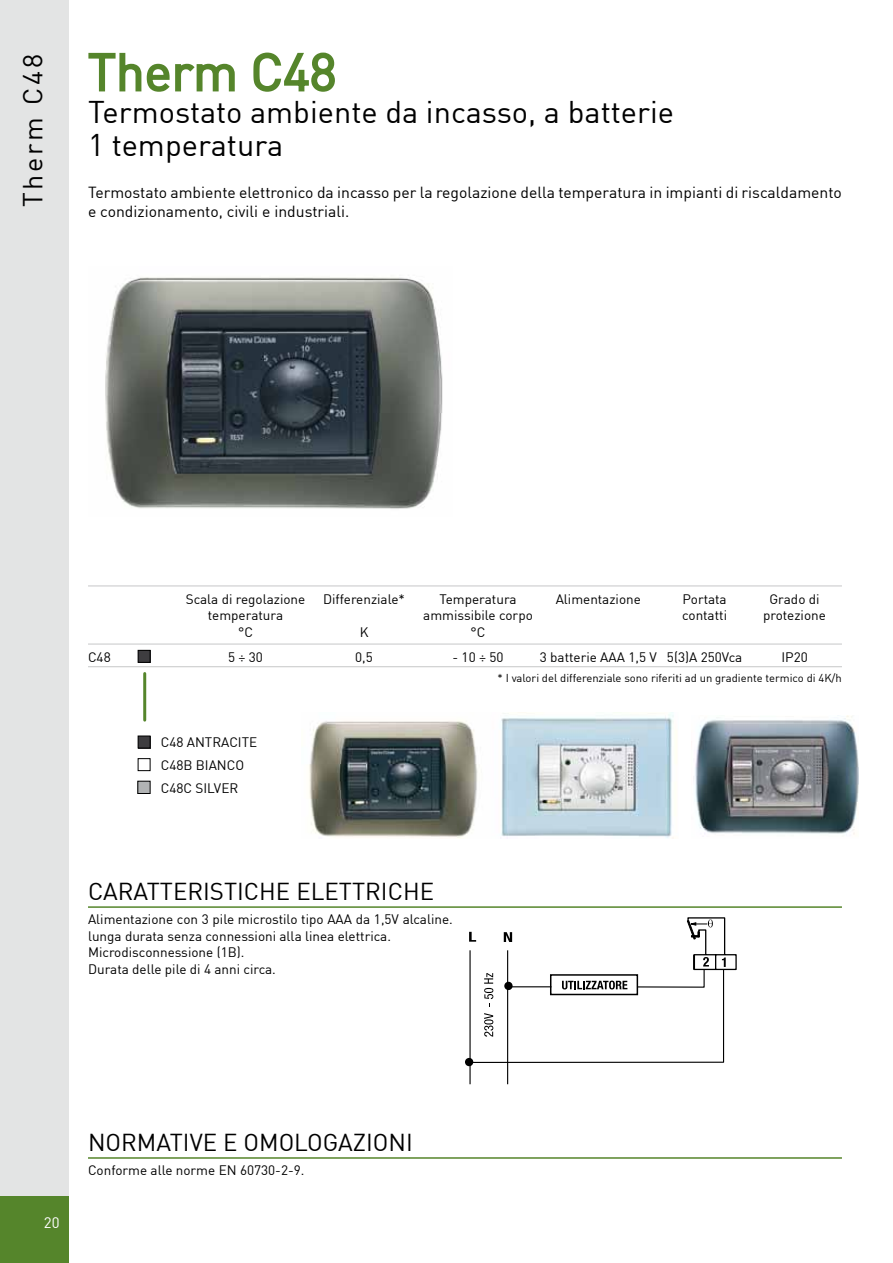
<style>
.page{position:relative;width:893px;height:1263px;background:#fff}
.page>*{position:absolute;margin:0;border:0;box-sizing:border-box;transform-origin:0 0}
.t1{font:51px "DIN";color:#55852b}
.t2{font:30.75px/33px "DIN";color:#000}
.t3{font:27px "DIN";letter-spacing:.1em;color:#000}
.t4{font:24px "DIN";color:#000}
.t5{font:15.75px/18.9px "DIN";color:#000}
.t6{font:15px "DIN";color:#fff}
.t7{font:13.5px/16.5px "DIN";color:#000}
.t8{font:11.25px "DIN";color:#000}
</style>
<div class="page">
<div style="left:0;top:0;width:68px;height:1263px;background:#e3e4e4"></div>
<div style="left:0;top:1196px;width:68px;height:67px;background:#55852b"></div>
<svg style="left:88px;top:52px;width:147px;height:40px"></svg>
<svg style="left:253px;top:52px;width:82px;height:40px"></svg>
<hr style="left:88px;top:1157px;width:754px;height:2px;background:#55852b">
<img style="left:105px;top:277px;width:338px;height:232px">
<hr style="left:88px;top:906px;width:754px;height:2px;background:#55852b">
<hr style="left:469px;top:950px;width:2px;height:134px;background:#000">
<hr style="left:507px;top:950px;width:1px;height:134px;background:#000">
<div style="left:465px;top:1058px;width:8px;height:8px;border:2px solid #000;border-radius:50%"></div>
<svg style="left:466px;top:917px;width:271px;height:148px"></svg>
<hr style="left:88px;top:666px;width:754px;height:1px;background:#c6c7c8">
<hr style="left:88px;top:644px;width:754px;height:1px;background:#c6c7c8">
<hr style="left:88px;top:585px;width:754px;height:1px;background:#c6c7c8">
<img style="left:309px;top:712px;width:368px;height:126px">
<hr style="left:143px;top:673px;width:3px;height:47px;background:#55852b">
<div style="left:138px;top:650px;width:12px;height:12px;background:#3e3d40"></div>
<div style="left:138px;top:650px;width:12px;height:13px;border:1px solid #000"></div>
<div style="left:138px;top:736px;width:12px;height:12px;background:#3e3d40"></div>
<div style="left:138px;top:736px;width:12px;height:12px;border:1px solid #000"></div>
<div style="left:138px;top:758px;width:12px;height:13px;border:1px solid #000"></div>
<div style="left:138px;top:781px;width:12px;height:12px;background:#b1b3b4"></div>
<div style="left:137px;top:781px;width:14px;height:13px;border:1px solid #000"></div>
<img style="left:695px;top:716px;width:164px;height:119px">
<h3 class="t3" style="left:16px;top:207px;width:155px;rotate:-90deg">Therm C48</h3>
<h1 class="t1" style="left:88px;top:40px;width:250px">Therm C48</h1>
<h2 class="t2" style="left:88px;top:95px;width:588px">Termostato ambiente da incasso, a batterie<br>1 temperatura</h2>
<p class="t5" style="left:88px;top:183px;width:755px">Termostato ambiente elettronico da incasso per la regolazione della temperatura in impianti di riscaldamento e condizionamento, civili e industriali.</p>
<p class="t7" style="left:186px;top:590px;width:121px">Scala di regolazione</p>
<p class="t7" style="left:323px;top:590px;width:83px">Differenziale*</p>
<p class="t7" style="left:439px;top:590px;width:79px">Temperatura</p>
<p class="t7" style="left:556px;top:590px;width:87px">Alimentazione</p>
<p class="t7" style="left:682px;top:590px;width:46px">Portata</p>
<p class="t7" style="left:769px;top:590px;width:52px">Grado di</p>
<p class="t7" style="left:208px;top:607px;width:77px">temperatura</p>
<p class="t7" style="left:423px;top:607px;width:111px">ammissibile corpo</p>
<p class="t7" style="left:682px;top:607px;width:47px">contatti</p>
<p class="t7" style="left:763px;top:607px;width:64px">protezione</p>
<p class="t7" style="left:238px;top:623px;width:16px">°C</p>
<p class="t7" style="left:360px;top:623px;width:10px">K</p>
<p class="t7" style="left:471px;top:623px;width:16px">°C</p>
<p class="t7" style="left:88px;top:649px;width:24px">C48</p>
<p class="t7" style="left:228px;top:649px;width:36px">5 ÷ 30</p>
<p class="t7" style="left:355px;top:649px;width:19px">0,5</p>
<p class="t7" style="left:452px;top:649px;width:53px">- 10 ÷ 50</p>
<p class="t7" style="left:540px;top:649px;width:204px">3 batterie AAA 1,5 V 5(3)A 250Vca</p>
<p class="t7" style="left:781px;top:649px;width:28px">IP20</p>
<p class="t7" style="left:161px;top:730px;width:98px;line-height:23.2px">C48 ANTRACITE<br>C48B BIANCO<br>C48C SILVER</p>
<h3 class="t4" style="left:88px;top:877px;width:348px">CARATTERISTICHE ELETTRICHE</h3>
<p class="t7" style="left:88px;top:911px;width:366px">Alimentazione con 3 pile microstilo tipo AAA da 1,5V alcaline. lunga durata senza connessioni alla linea elettrica.<br>Microdisconnessione (1B).<br>Durata delle pile di 4 anni circa.</p>
<p class="t8" style="left:498px;top:671px;width:346px">* I valori del differenziale sono riferiti ad un gradiente termico di 4K/h</p>
<p class="t6" style="left:44px;top:1213px;width:17px">20</p>
<h3 class="t4" style="left:88px;top:1127px;width:326px">NORMATIVE E OMOLOGAZIONI</h3>
<p class="t7" style="left:88px;top:1162px;width:218px">Conforme alle norme EN 60730-2-9.</p>
</div>
